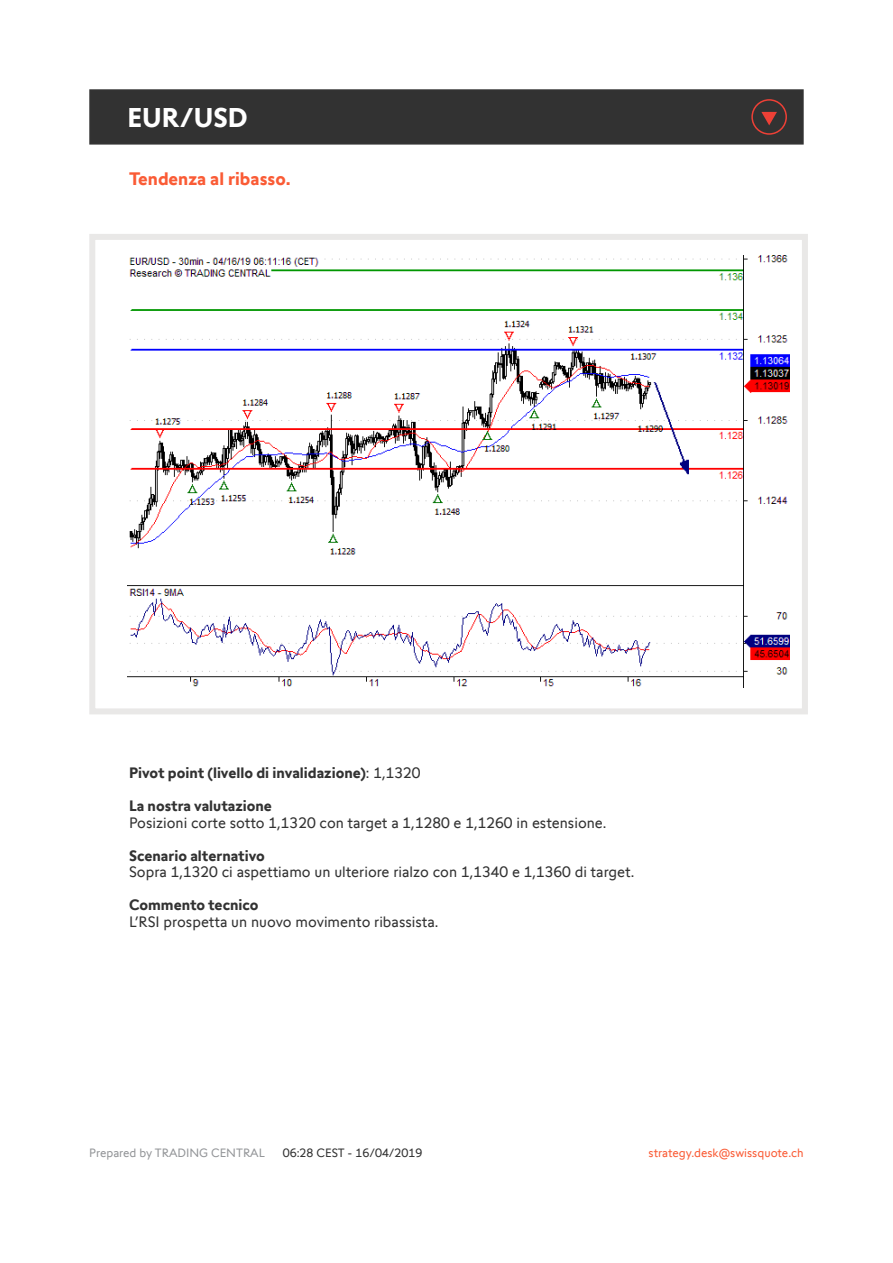
<style>
.page{position:relative;width:893px;height:1263px;background:#fff}
.page>*{position:absolute;margin:0;border:0;box-sizing:border-box;transform-origin:0 0}
.t1{font:700 27px "Swissquote CT";color:#fff}
.t2{font:700 18px "Swissquote CT";color:#fa5b35}
.t3{font:15px "Swissquote CT";color:#323232}
.t4{font:700 15px "Swissquote CT";color:#323232}
.t5{font:12px "Swissquote CT";color:#fa5b35}
.t6{font:12px "Swissquote CT";color:#939598}
.t7{font:12px "Swissquote CT";color:#323232}
.s1{font-weight:400}
</style>
<div class="page">
<div style="left:89px;top:234px;width:719px;height:480px;border:6px solid #e9e8e7"></div>
<div style="left:89px;top:89px;width:715px;height:56px;background:#323232;border:2px solid #323232"></div>
<img style="left:128px;top:255px;width:661px;height:432px">
<svg style="left:751px;top:99px;width:36px;height:36px"></svg>
<h1 class="t1" style="left:128px;top:101px;width:122px">EUR/USD</h1>
<p class="t2" style="left:129px;top:168px;width:163px">Tendenza al ribasso.</p>
<p class="t4" style="left:129px;top:764px;width:293px">Pivot point (livello di invalidazione)<span class="s1">: 1,1320</span></p>
<p class="t4" style="left:129px;top:797px;width:144px">La nostra valutazione</p>
<p class="t3" style="left:129px;top:814px;width:479px">Posizioni corte sotto 1,1320 con target a 1,1280 e 1,1260 in estensione.</p>
<p class="t4" style="left:129px;top:846px;width:137px">Scenario alternativo</p>
<p class="t3" style="left:129px;top:863px;width:507px">Sopra 1,1320 ci aspettiamo un ulteriore rialzo con 1,1340 e 1,1360 di target.</p>
<p class="t4" style="left:129px;top:896px;width:131px">Commento tecnico</p>
<p class="t3" style="left:129px;top:913px;width:311px">L’RSI prospetta un nuovo movimento ribassista.</p>
<p class="t6" style="left:89px;top:1145px;width:177px">Prepared by TRADING CENTRAL</p>
<p class="t7" style="left:283px;top:1145px;width:141px">06:28 CEST - 16/04/2019</p>
<p class="t5" style="left:649px;top:1145px;width:157px">strategy.desk@swissquote.ch</p>
</div>
